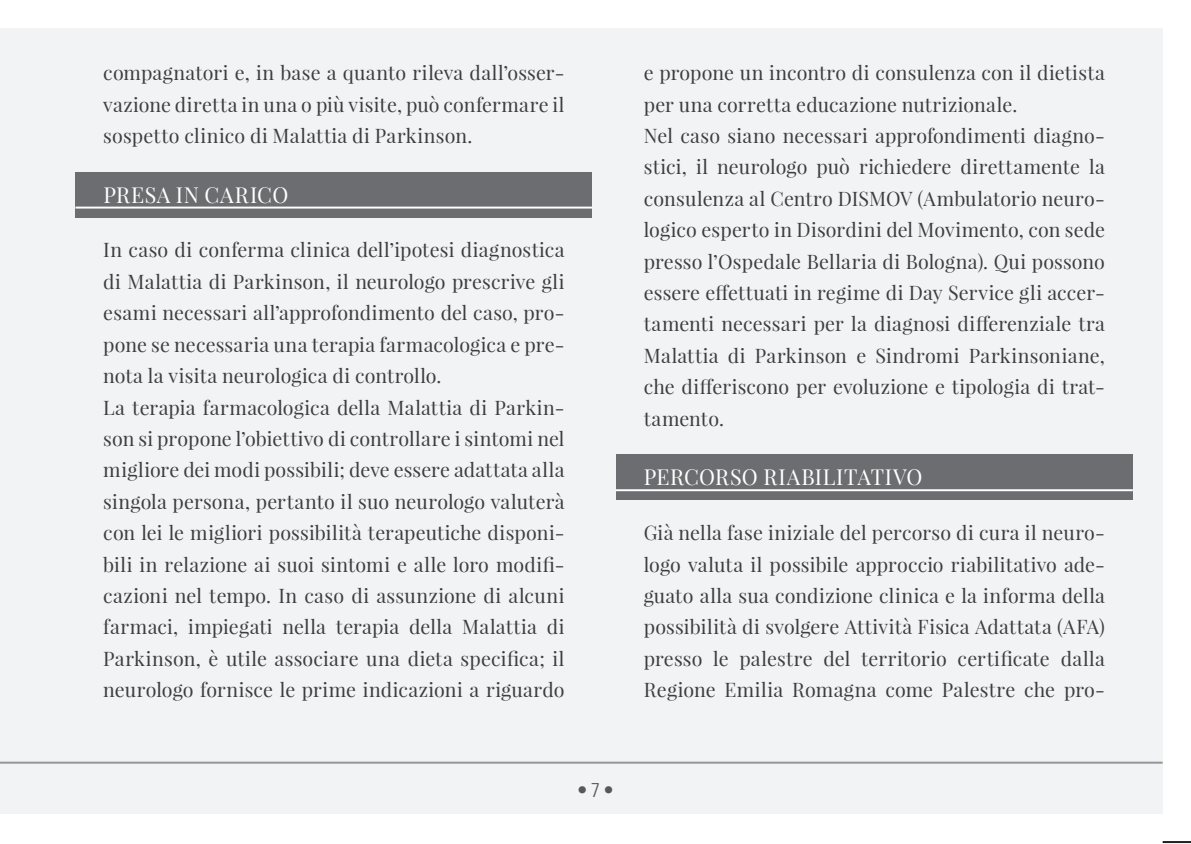
<style>
.page{position:relative;width:1191px;height:844px;background:#fff}
.page>*{position:absolute;margin:0;border:0;box-sizing:border-box;transform-origin:0 0}
.t1{font:21.6px "Playfair Display";letter-spacing:.02em;color:#fff}
.t2{font:700 condensed 20px "Univers LT Std";color:#57585a}
.t3{font:19.6px/31.4px "Playfair Display";letter-spacing:.01em;color:#3e3e3f;text-align:justify}
.s1{font-weight:300}
</style>
<div class="page">
<hr style="left:1162px;top:841px;width:29px;height:2px;background:#231f20">
<div style="left:0;top:28px;width:1162px;height:786px;background:#f2f3f4"></div>
<hr style="left:0;top:762px;width:1162px;height:2px;background:#939598">
<div style="left:75px;top:172px;width:517px;height:46px;background:#6c6d70"></div>
<hr style="left:75px;top:207px;width:517px;height:2px;background:#fff">
<div style="left:616px;top:455px;width:516px;height:45px;background:#6c6d70"></div>
<hr style="left:616px;top:489px;width:516px;height:2px;background:#fff">
<p class="t3" style="left:103px;top:57px;width:463px">compagnatori e, in base a quanto rileva dall’osser&shy;vazione diretta in una o più visite, può confermare il sospetto clinico di Malattia di Parkinson.</p>
<p class="t1" style="left:103px;top:181px;width:186px">PRESA IN CARICO</p>
<p class="t3" style="left:103px;top:234px;width:463px;text-align:left">In caso di conferma clinica dell’ipotesi diagnostica di Malattia di Parkinson, il neurologo prescrive gli esami necessari all’approfondimento del caso, pro&shy;pone se necessaria una terapia farmacologica e pre&shy;nota la visita neurologica di controllo.<br>La terapia farmacologica della Malattia di Parkin&shy;son si propone l’obiettivo di controllare i sintomi nel migliore dei modi possibili; deve essere adattata alla singola persona, pertanto il suo neurologo valuterà con lei le migliori possibilità terapeutiche disponi&shy;bili in relazione ai suoi sintomi e alle loro modifi&shy;cazioni nel tempo. In caso di assunzione di alcuni farmaci, impiegati nella terapia della Malattia di Parkinson, è utile associare una dieta specifica; il neurologo fornisce le prime indicazioni a riguardo</p>
<p class="t3" style="left:644px;top:57px;width:463px;text-align:left">e propone un incontro di consulenza con il dietista per una corretta educazione nutrizionale.<br>Nel caso siano necessari approfondimenti diagno&shy;stici, il neurologo può richiedere direttamente la consulenza al Centro DISMOV (Ambulatorio neuro&shy;logico esperto in Disordini del Movimento, con sede presso l’Ospedale Bellaria di Bologna). Qui possono essere effettuati in regime di Day Service gli accer&shy;tamenti necessari per la diagnosi differenziale tra Malattia di Parkinson e Sindromi Parkinsoniane, che differiscono per evoluzione e tipologia di trat&shy;tamento.</p>
<p class="t1" style="left:644px;top:464px;width:280px">PERCORSO RIABILITATIVO</p>
<p class="t3" style="left:644px;top:517px;width:463px">Già nella fase iniziale del percorso di cura il neuro&shy;logo valuta il possibile approccio riabilitativo ade&shy;guato alla sua condizione clinica e la informa della possibilità di svolgere Attività Fisica Adattata (AFA) presso le palestre del territorio certificate dalla Regione Emilia Romagna come Palestre che pro-</p>
<p class="t2" style="left:578px;top:778px;width:36px">• <span class="s1">7</span> •</p>
</div>
